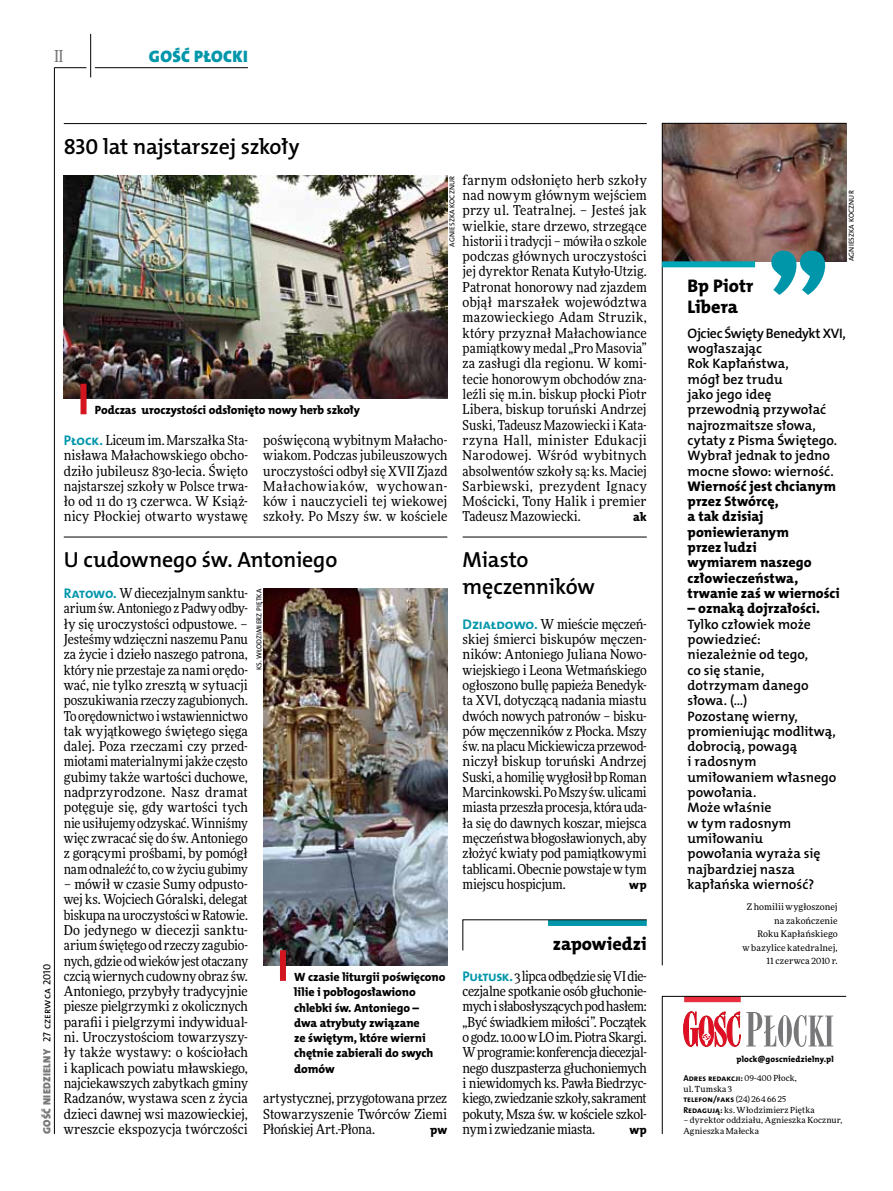
<style>
.page{position:relative;width:893px;height:1191px;background:#fff}
.page>*{position:absolute;margin:0;border:0;box-sizing:border-box;transform-origin:0 0}
.t1{font:21.9px/26.7px "The Mix HP6 Se Bld";letter-spacing:-.01em;color:#000}
.t2{font:18.3px/21.6px "The Mix HP8 Ex Bld";color:#000}
.t3{font:16.65px "The Mix HP9 Blk";letter-spacing:.02em;color:#0096aa}
.t4{font:500 16.5px "Freeday Narrow";color:#787779;scale:.9 1}
.t5{font:14.1px/15.3px "The Mix HP8 Ex Bld";color:#000}
.t6{font:13.8px/15.3px "The Mix HP6 Se Bld";letter-spacing:-.005em;color:#000}
.t7{font:13.65px/15.3px "Freeday Narrow News";color:#000;text-align:justify}
.t8{font:12.3px "The Mix HP8 Ex Bld";letter-spacing:.005em;color:#000}
.t9{font:12px/15.3px "The Mix HP8 Ex Bld";letter-spacing:-.005em;color:#000}
.t10{font:10.5px "The Mix HP9 Blk";letter-spacing:.025em;color:#787779}
.t11{font:9px/13.5px "Freeday News";letter-spacing:.01em;color:#000;text-align:right}
.t12{font:8.55px "The Mix HP7 Bld";letter-spacing:.005em;color:#000}
.t13{font:8.55px "The Mix HP8 Ex Bld";letter-spacing:.015em;color:#000}
.t14{font:8.4px/10.5px "Freeday News";letter-spacing:.02em;color:#000}
.t15{font:7.2px "The Mix HP5 Plain";letter-spacing:.015em;color:#000}
.s1{font-family:"The Mix HP5 Plain";color:#000}
.s2{font-family:"The Mix HP7 Bld";font-size:13.95px;color:#0096aa}
.s3{font-family:"Freeday News";font-size:8.4px}
.s4{font-family:"The Mix HP7 Bld";font-size:8.55px}
</style>
<div class="page">
<hr style="left:54px;top:67px;width:1px;height:1067px;background:#000">
<hr style="left:90px;top:34px;width:1px;height:43px;background:#000">
<hr style="left:54px;top:67px;width:32px;height:1px;background:#000">
<hr style="left:95px;top:67px;width:153px;height:1px;background:#000">
<svg style="left:662px;top:996px;width:185px;height:138px"></svg>
<hr style="left:64px;top:123px;width:583px;height:1px;background:#000">
<img style="left:64px;top:176px;width:383px;height:223px">
<img style="left:263px;top:589px;width:184px;height:376px">
<div style="left:81px;top:384px;width:6px;height:30px;background:#d3151f"></div>
<div style="left:280px;top:950px;width:6px;height:31px;background:#d3151f"></div>
<hr style="left:64px;top:537px;width:383px;height:1px;background:#000">
<hr style="left:463px;top:537px;width:184px;height:1px;background:#000">
<svg style="left:462px;top:919px;width:185px;height:31px"></svg>
<svg style="left:662px;top:123px;width:185px;height:842px"></svg>
<div style="left:662px;top:261px;width:93px;height:6px;background:#00a5b6"></div>
<svg style="left:771px;top:251px;width:54px;height:44px"></svg>
<p class="t4" style="left:54px;top:46px;width:11px">II</p>
<p class="t3" style="left:149px;top:46px;width:100px">GOŚĆ PŁOCKI</p>
<p class="t10" style="left:40px;top:1134px;width:172px;rotate:-90deg">GOŚĆ NIEDZIELNY <span class="s1">27 czerwca 2010</span></p>
<h1 class="t1" style="left:64px;top:133px;width:237px">830 lat najstarszej szkoły</h1>
<p class="t9" style="left:95px;top:403px;width:267px">Podczas uroczystości odsłonięto nowy herb szkoły</p>
<p class="t15" style="left:447px;top:246px;width:72px;rotate:-90deg">Agnieszka Kocznur</p>
<p class="t7" style="left:64px;top:432px;width:186px"><span class="s2">Płock.</span> Liceum im. Marszałka Sta&shy;nisława Małachowskiego obcho&shy;dziło jubileusz 830-lecia. Święto najstarszej szkoły w Polsce trwa&shy;ło od 11 do 13 czerwca. W Książ&shy;nicy Płockiej otwarto wystawę</p>
<p class="t7" style="left:263px;top:432px;width:186px">poświęconą wybitnym Małacho&shy;wiakom. Podczas jubileuszowych uroczystości odbył się XVII Zjazd Małachowiaków, wychowan&shy;ków i nauczycieli tej wiekowej szkoły. Po Mszy św. w kościele</p>
<p class="t7" style="left:463px;top:172px;width:186px">farnym odsłonięto herb szkoły nad nowym głównym wejściem przy ul. Teatralnej. – Jesteś jak wielkie, stare drzewo, strzegące historii i tradycji – mówiła o szkole podczas głównych uroczystości jej dyrektor Renata Kutyło-Utzig.<br>Patronat honorowy nad zjazdem objął marszałek województwa mazowieckiego Adam Struzik, który przyznał Małachowiance pamiątkowy medal „Pro Masovia” za zasługi dla regionu. W komi&shy;tecie honorowym obchodów zna&shy;leźli się m.in. biskup płocki Piotr Libera, biskup toruński Andrzej Suski, Tadeusz Mazowiecki i Kata&shy;rzyna Hall, minister Edukacji Narodowej. Wśród wybitnych absolwentów szkoły są: ks. Maciej Sarbiewski, prezydent Ignacy Mościcki, Tony Halik i premier Tadeusz Mazowiecki.</p>
<p class="t8" style="left:633px;top:509px;width:15px">ak</p>
<h1 class="t1" style="left:64px;top:547px;width:275px">U cudownego św. Antoniego</h1>
<h1 class="t1" style="left:463px;top:547px;width:134px">Miasto męczenników</h1>
<p class="t7" style="left:463px;top:616px;width:186px"><span class="s2">Działdowo.</span> W mieście męczeń&shy;skiej śmierci biskupów męczen&shy;ników: Antoniego Juliana Nowo&shy;wiejskiego i Leona Wetmańskiego ogłoszono bullę papieża Benedyk&shy;ta XVI, dotyczącą nadania miastu dwóch nowych patronów – bisku&shy;pów męczenników z Płocka. Mszy św. na placu Mickiewicza przewod&shy;niczył biskup toruński Andrzej Suski, a homilię wygłosił bp Roman Marcinkowski. Po Mszy św. ulicami miasta przeszła procesja, która uda&shy;ła się do dawnych koszar, miejsca męczeństwa błogosławionych, aby złożyć kwiaty pod pamiątkowymi tablicami. Obecnie powstaje w tym miejscu hospicjum.</p>
<p class="t7" style="left:64px;top:585px;width:186px"><span class="s2">Ratowo.</span> W diecezjalnym sanktu&shy;arium św. Antoniego z Padwy odby&shy;ły się uroczystości odpustowe. – Jesteśmy wdzięczni naszemu Panu za życie i dzieło naszego patrona, który nie przestaje za nami orędo&shy;wać, nie tylko zresztą w sytuacji poszukiwania rzeczy zagubionych.<br>To orędownictwo i wstawiennictwo tak wyjątkowego świętego sięga dalej. Poza rzeczami czy przed&shy;miotami materialnymi jakże często gubimy także wartości duchowe, nadprzyrodzone. Nasz dramat potęguje się, gdy wartości tych nie usiłujemy odzyskać. Winniśmy więc zwracać się do św. Antoniego z gorącymi prośbami, by pomógł nam odnaleźć to, co w życiu gubimy</p>
<p class="t7" style="left:64px;top:876px;width:186px">– mówił w czasie Sumy odpusto&shy;wej ks. Wojciech Góralski, delegat biskupa na uroczystości w Ratowie.<br>Do jedynego w diecezji sanktu&shy;arium świętego od rzeczy zagubio&shy;nych, gdzie od wieków jest otaczany czcią wiernych cudowny obraz św.<br>Antoniego, przybyły tradycyjnie piesze pielgrzymki z okolicznych parafii i pielgrzymi indywidual&shy;ni. Uroczystościom towarzyszy&shy;ły także wystawy: o kościołach i kaplicach powiatu mławskiego, najciekawszych zabytkach gminy Radzanów, wystawa scen z życia dzieci dawnej wsi mazowieckiej, wreszcie ekspozycja twórczości</p>
<p class="t15" style="left:254px;top:670px;width:82px;rotate:-90deg">Ks. Włodzimierz Piętka</p>
<p class="t8" style="left:629px;top:877px;width:19px">wp</p>
<h2 class="t2" style="left:553px;top:933px;width:95px">zapowiedzi</h2>
<p class="t7" style="left:463px;top:968px;width:186px"><span class="s2">Pułtusk.</span> 3 lipca odbędzie się VI die&shy;cezjalne spotkanie osób głuchonie&shy;mych i słabosłyszących pod hasłem: „Być świadkiem miłości”. Początek o godz. 10.00 w LO im. Piotra Skargi.<br>W programie: konferencja diecezjal&shy;nego duszpasterza głuchoniemych i niewidomych ks. Pawła Biedrzyc&shy;kiego, zwiedzanie szkoły, sakrament pokuty, Msza św. w kościele szkol&shy;nym i zwiedzanie miasta.</p>
<p class="t9" style="left:294px;top:969px;width:153px">W czasie liturgii poświęcono lilie i pobłogosławiono chlebki św. Antoniego –<br>dwa atrybuty związane<br>ze świętym, które wierni chętnie zabierali do swych domów</p>
<p class="t7" style="left:263px;top:1090px;width:186px">artystycznej, przygotowana przez Stowarzyszenie Twórców Ziemi Płońskiej Art.-Płona.</p>
<p class="t8" style="left:430px;top:1122px;width:19px">pw</p>
<p class="t8" style="left:629px;top:1122px;width:19px">wp</p>
<p class="t15" style="left:847px;top:261px;width:72px;rotate:-90deg">agnieszka kocznur</p>
<h2 class="t2" style="left:688px;top:275px;width:67px">Bp Piotr<br>Libera</h2>
<p class="t6" style="left:688px;top:325px;width:160px">Ojciec Święty Benedykt XVI, wogłaszając<br>Rok Kapłaństwa,<br>mógł bez trudu<br>jako jego ideę przewodnią przywołać najrozmaitsze słowa, cytaty z Pisma Świętego.<br>Wybrał jednak to jedno mocne słowo: wierność.</p>
<p class="t5" style="left:688px;top:478px;width:154px">Wierność jest chcianym przez Stwórcę,<br>a tak dzisiaj poniewieranym<br>przez ludzi<br>wymiarem naszego człowieczeństwa, trwanie zaś w wierności</p>
<p class="t5" style="left:688px;top:601px;width:134px">– oznaką dojrzałości.</p>
<p class="t6" style="left:688px;top:616px;width:150px">Tylko człowiek może powiedzieć:<br>niezależnie od tego,<br>co się stanie, dotrzymam danego słowa. (…)<br>Pozostanę wierny, promieniując modlitwą, dobrocią, powagą<br>i radosnym umiłowaniem własnego powołania.<br>Może właśnie<br>w tym radosnym umiłowaniu<br>powołania wyraża się najbardziej nasza kapłańska wierność?</p>
<p class="t11" style="left:742px;top:900px;width:97px">Z homilii wygłoszonej na zakończenie<br>Roku Kapłańskiego<br>w bazylice katedralnej,<br>11 czerwca 2010 r.</p>
<p class="t13" style="left:736px;top:1053px;width:99px">plock@goscniedzielny.pl</p>
<p class="t12" style="left:683px;top:1073px;width:115px">Adres redakcji: <span class="s3">09-400 Płock,</span></p>
<p class="t14" style="left:683px;top:1083px;width:50px">ul. Tumska 3</p>
<p class="t12" style="left:683px;top:1094px;width:104px">telefon/faks <span class="s3">(24) 264 66 25</span></p>
<p class="t14" style="left:683px;top:1104px;width:133px"><span class="s4">Redagują:</span> ks. Włodzimierz Piętka</p>
<p class="t14" style="left:683px;top:1115px;width:161px">– dyrektor oddziału, Agnieszka Kocznur,<br>Agnieszka Małecka</p>
</div>
